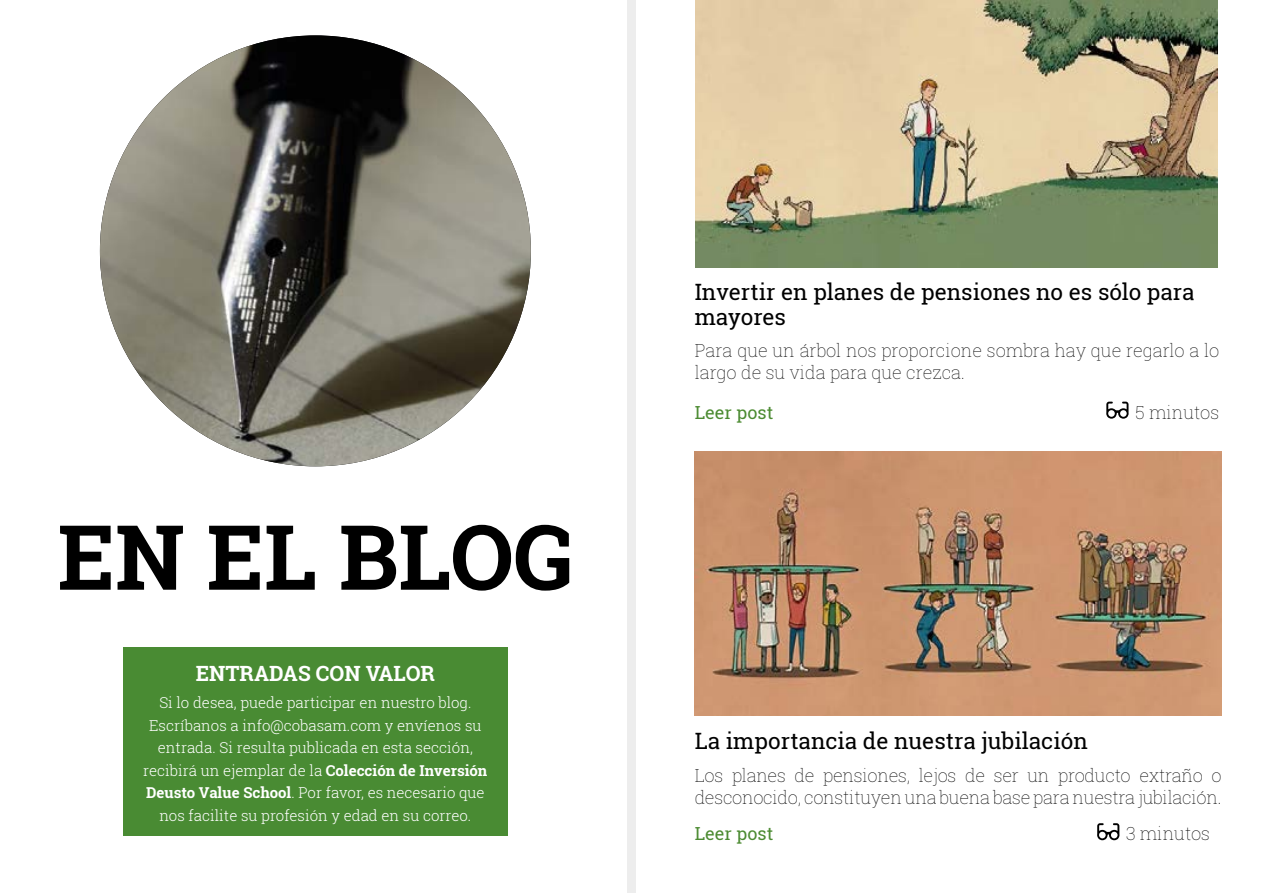
<style>
.page{position:relative;width:1263px;height:893px;background:#fff}
.page>*{position:absolute;margin:0;border:0;box-sizing:border-box;transform-origin:0 0}
.t1{font:700 90px "Roboto Slab";color:#000}
.t2{font:22.5px/25.5px "Roboto Slab";color:#000}
.t3{font:700 21px "Roboto Slab";color:#fff}
.t4{font:100 18px/22.5px "Roboto Slab";letter-spacing:-.015em;color:#000}
.t5{font:18px "Roboto Slab";color:#4c8b32}
.t6{font:300 15px/22.5px "Roboto Slab";color:#fff;text-align:center}
.s1{font-weight:700}
</style>
<div class="page">
<img style="left:695px;top:451px;width:526px;height:264px">
<img style="left:695px;top:0;width:522px;height:268px">
<div style="left:123px;top:647px;width:385px;height:188px;background:#498b33"></div>
<div style="left:627px;top:0;width:9px;height:893px;background:#ededed"></div>
<svg style="left:1106px;top:402px;width:22px;height:17px"></svg>
<svg style="left:1097px;top:823px;width:22px;height:17px"></svg>
<img style="left:100px;top:35px;width:431px;height:431px;border-radius:215px">
<h1 class="t1" style="left:58px;top:495px;width:517px">EN EL BLOG</h1>
<h3 class="t3" style="left:196px;top:659px;width:241px">ENTRADAS CON VALOR</h3>
<p class="t6" style="left:143px;top:691px;width:346px">Si lo desea, puede participar en nuestro blog.<br>Escríbanos a info@cobasam.com y envíenos su entrada. Si resulta publicada en esta sección, recibirá un ejemplar de la <span class="s1">Colección de Inversión Deusto Value School</span>. Por favor, es necesario que nos facilite su profesión y edad en su correo.</p>
<h2 class="t2" style="left:695px;top:279px;width:501px">Invertir en planes de pensiones no es sólo para mayores</h2>
<p class="t4" style="left:695px;top:338px;width:526px">Para que un árbol nos proporcione sombra hay que regarlo a lo largo de su vida para que crezca.</p>
<p class="t5" style="left:695px;top:400px;width:80px">Leer post</p>
<p class="t4" style="left:1135px;top:400px;width:85px">5 minutos</p>
<h2 class="t2" style="left:695px;top:728px;width:395px">La importancia de nuestra jubilación</h2>
<p class="t4" style="left:695px;top:763px;width:528px">Los planes de pensiones, lejos de ser un producto extraño o desconocido, constituyen una buena base para nuestra jubilación.</p>
<p class="t5" style="left:695px;top:821px;width:80px">Leer post</p>
<p class="t4" style="left:1126px;top:822px;width:85px">3 minutos</p>
</div>
